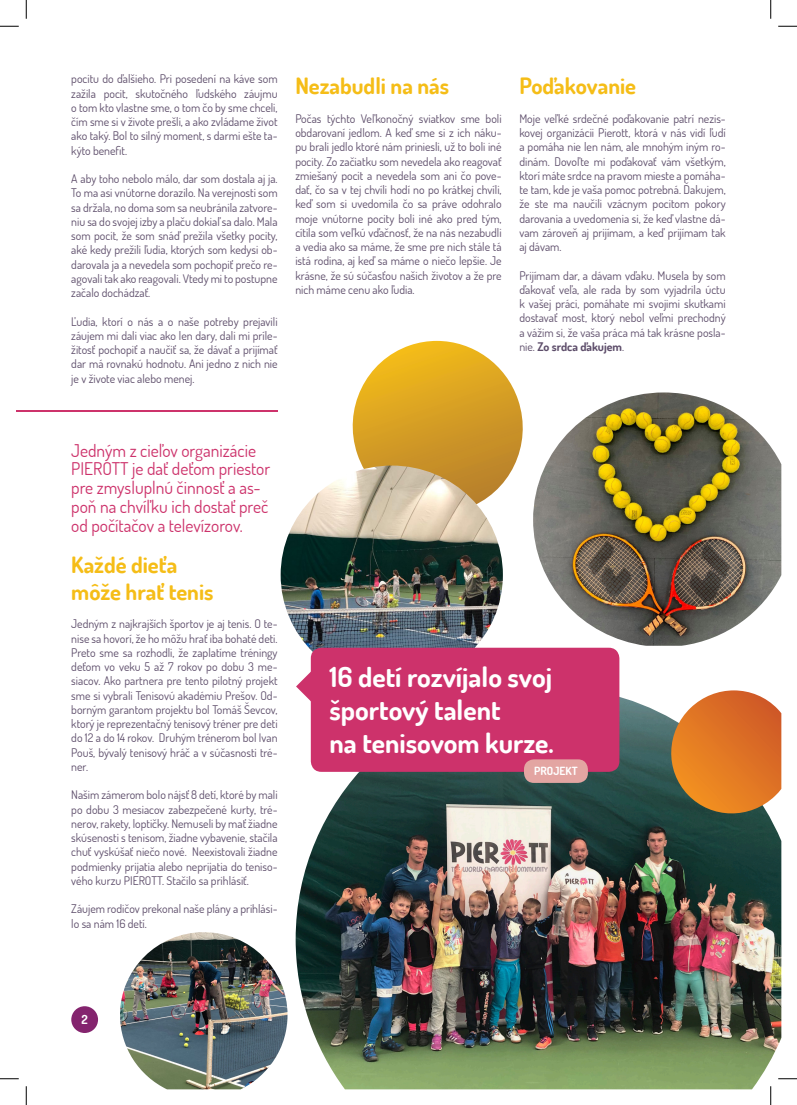
<style>
.page{position:relative;width:797px;height:1105px;background:#fff}
.page>*{position:absolute;margin:0;border:0;box-sizing:border-box;transform-origin:0 0}
.t1{font:700 27.5px/33px "Dosis";color:#fff}
.t2{font:700 22.5px "Dosis";color:#f5bd17}
.t3{font:17.5px/18.8px "Dosis";color:#cd326b}
.t4{font:700 12.5px "Dosis";color:#fff}
.t5{font:11.88px/14.2px "Dosis";color:#5d4d6a;text-align:justify}
.t6{font:700 11.25px "Dosis";color:#fff}
.s1{font-weight:700}
</style>
<div class="page">
<svg style="left:352px;top:341px;width:171px;height:142px"></svg>
<img style="left:533px;top:392px;width:248px;height:254px">
<svg style="left:296px;top:684px;width:15px;height:3px"></svg>
<div style="left:71px;top:1006px;width:27px;height:27px;background:#84246e;border-radius:50%"></div>
<img style="left:120px;top:932px;width:167px;height:157px">
<hr style="left:16px;top:411px;width:261px;height:1px;background:#cd326b">
<img style="left:281px;top:466px;width:222px;height:218px">
<img style="left:296px;top:687px;width:485px;height:402px">
<div style="left:311px;top:648px;width:308px;height:124px;background:#cd326b;border-radius:11px"></div>
<div style="left:524px;top:759px;width:64px;height:24px;background:#e3a5a2;border-radius:10px"></div>
<svg style="left:664px;top:690px;width:117px;height:130px"></svg>
<svg style="left:0;top:25px;width:19px;height:2px"></svg>
<svg style="left:778px;top:25px;width:19px;height:2px"></svg>
<svg style="left:0;top:1078px;width:19px;height:1px"></svg>
<svg style="left:778px;top:1078px;width:19px;height:1px"></svg>
<svg style="left:25px;top:0;width:2px;height:19px"></svg>
<svg style="left:25px;top:1086px;width:2px;height:19px"></svg>
<svg style="left:770px;top:0;width:1px;height:19px"></svg>
<svg style="left:770px;top:1086px;width:1px;height:19px"></svg>
<p class="t5" style="left:71px;top:72px;width:208px">pocitu do ďalšieho. Pri posedení na káve som zažila pocit, skutočného ľudského záujmu o tom kto vlastne sme, o tom čo by sme chceli, čím sme si v živote prešli, a ako zvládame život ako taký. Bol to silný moment, s darmi ešte ta&shy;kýto benefit.</p>
<p class="t5" style="left:71px;top:171px;width:208px">A aby toho nebolo málo, dar som dostala aj ja.<br>To ma asi vnútorne dorazilo. Na verejnosti som sa držala, no doma som sa neubránila zatvore&shy;niu sa do svojej izby a plaču dokiaľ sa dalo. Mala som pocit, že som snáď prežila všetky pocity, aké kedy prežili ľudia, ktorých som kedysi ob&shy;darovala ja a nevedela som pochopiť prečo re&shy;agovali tak ako reagovali. Vtedy mi to postupne začalo dochádzať.</p>
<p class="t5" style="left:71px;top:314px;width:208px">Ľudia, ktorí o nás a o naše potreby prejavili záujem mi dali viac ako len dary, dali mi príle&shy;žitosť pochopiť a naučiť sa, že dávať a prijímať dar má rovnakú hodnotu. Ani jedno z nich nie je v živote viac alebo menej.</p>
<p class="t2" style="left:295px;top:72px;width:155px">Nezabudli na nás</p>
<p class="t5" style="left:295px;top:111px;width:208px">Počas týchto Veľkonočný sviatkov sme boli obdarovaní jedlom. A keď sme si z ich náku&shy;pu brali jedlo ktoré nám priniesli, už to boli iné pocity. Zo začiatku som nevedela ako reagovať zmiešaný pocit a nevedela som ani čo pove&shy;dať, čo sa v tej chvíli hodí no po krátkej chvíli, keď som si uvedomila čo sa práve odohralo moje vnútorne pocity boli iné ako pred tým, cítila som veľkú vďačnosť, že na nás nezabudli a vedia ako sa máme, že sme pre nich stále tá istá rodina, aj keď sa máme o niečo lepšie. Je krásne, že sú súčasťou našich životov a že pre nich máme cenu ako ľudia.</p>
<p class="t2" style="left:519px;top:72px;width:118px">Poďakovanie</p>
<p class="t5" style="left:519px;top:111px;width:208px">Moje veľké srdečné poďakovanie patrí nezis&shy;kovej organizácii Pierott, ktorá v nás vidí ľudí a pomáha nie len nám, ale mnohým iným ro&shy;dinám. Dovoľte mi poďakovať vám všetkým, ktorí máte srdce na pravom mieste a pomáha&shy;te tam, kde je vaša pomoc potrebná. Ďakujem, že ste ma naučili vzácnym pocitom pokory darovania a uvedomenia si, že keď vlastne dá&shy;vam zároveň aj prijímam, a keď prijímam tak aj dávam.</p>
<p class="t5" style="left:519px;top:268px;width:208px">Prijímam dar, a dávam vďaku. Musela by som ďakovať veľa, ale rada by som vyjadrila úctu k vašej práci, pomáhate mi svojimi skutkami dostavať most, ktorý nebol veľmi prechodný a vážim si, že vaša práca má tak krásne posla&shy;nie. <span class="s1">Zo srdca ďakujem</span>.</p>
<p class="t3" style="left:71px;top:440px;width:200px">Jedným z cieľov organizácie<br>PIEROTT je dať deťom priestor pre zmysluplnú činnosť a as&shy;poň na chvíľku ich dostať preč od počítačov a televízorov.</p>
<p class="t2" style="left:71px;top:550px;width:107px">Každé dieťa</p>
<p class="t2" style="left:71px;top:577px;width:144px">môže hrať tenis</p>
<p class="t5" style="left:71px;top:616px;width:208px">Jedným z najkrajších športov je aj tenis. O te&shy;nise sa hovorí, že ho môžu hrať iba bohaté deti.<br>Preto sme sa rozhodli, že zaplatíme tréningy deťom vo veku 5 až 7 rokov po dobu 3 me&shy;siacov. Ako partnera pre tento pilotný projekt sme si vybrali Tenisovú akadémiu Prešov. Od&shy;borným garantom projektu bol Tomáš Ševcov, ktorý je reprezentačný tenisový tréner pre deti do 12 a do 14 rokov. Druhým trénerom bol Ivan Pouš, bývalý tenisový hráč a v súčasnosti tré&shy;ner.</p>
<p class="t5" style="left:71px;top:787px;width:208px">Našim zámerom bolo nájsť 8 detí, ktoré by mali po dobu 3 mesiacov zabezpečené kurty, tré&shy;nerov, rakety, loptičky. Nemuseli by mať žiadne skúsenosti s tenisom, žiadne vybavenie, stačila chuť vyskúšať niečo nové. Neexistovali žiadne podmienky prijatia alebo neprijatia do teniso&shy;vého kurzu PIEROTT. Stačilo sa prihlásiť.</p>
<p class="t5" style="left:71px;top:901px;width:208px">Záujem rodičov prekonal naše plány a prihlási&shy;lo sa nám 16 detí.</p>
<p class="t1" style="left:329px;top:660px;width:224px">16 detí rozvíjalo svoj športový talent</p>
<p class="t1" style="left:329px;top:726px;width:226px">na tenisovom kurze.</p>
<p class="t6" style="left:534px;top:764px;width:45px">PROJEKT</p>
<p class="t4" style="left:81px;top:1011px;width:8px">2</p>
</div>
